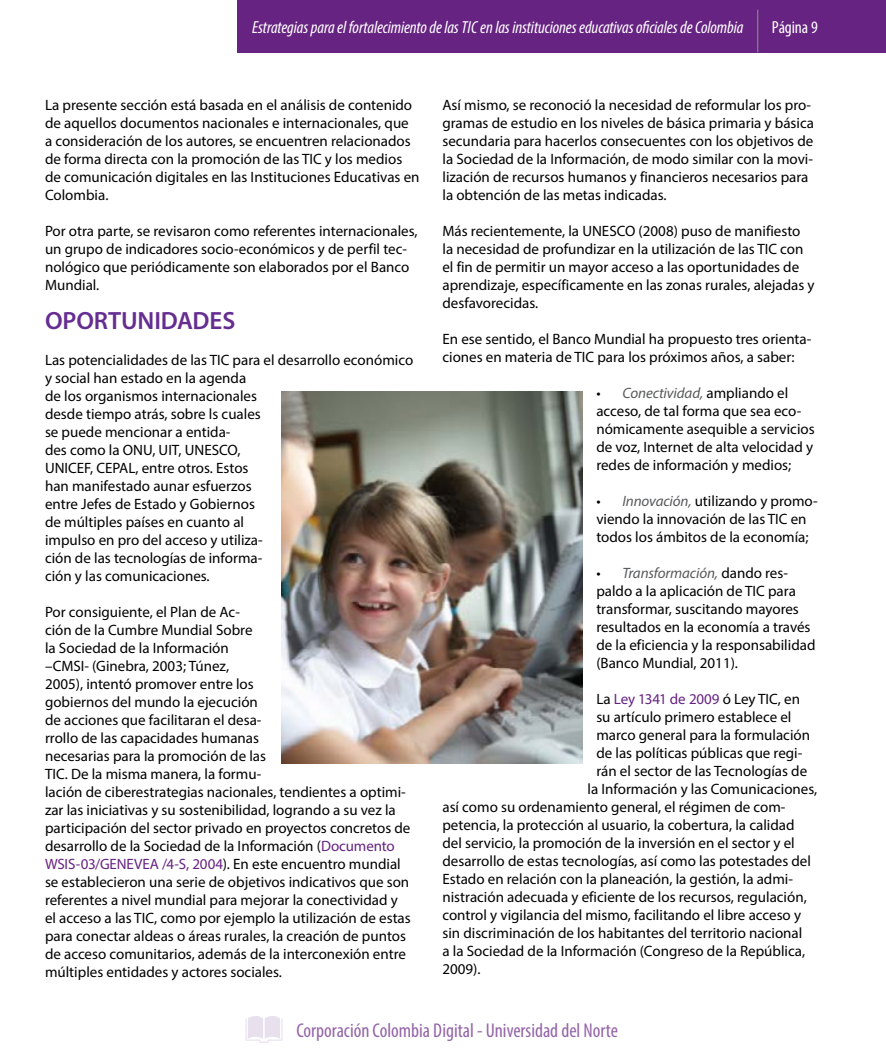
<style>
.page{position:relative;width:886px;height:1063px;background:#fff}
.page>*{position:absolute;margin:0;border:0;box-sizing:border-box;transform-origin:0 0}
.t1{font:600 25px "Myriad Pro";letter-spacing:-.005em;color:#662d91}
.t2{font:condensed 20px "Myriad Pro";color:#9465a8}
.t3{font:italic condensed 17.5px "Myriad Pro";letter-spacing:-.005em;color:#fff}
.t4{font:condensed 17.5px "Myriad Pro";letter-spacing:-.005em;color:#fff}
.t5{font:15px/18px "Myriad Pro";color:#000}
.t6{font:15px "Myriad Pro";letter-spacing:-.005em;color:#662382}
.s1{color:#662382}
.s2{font-style:italic;color:#58595b}
.s3{color:#000}
</style>
<div class="page">
<div style="left:237px;top:0;width:649px;height:52px;background:#662382"></div>
<hr style="left:757px;top:10px;width:1px;height:42px;background:#808285">
<svg style="left:245px;top:1016px;width:37px;height:27px"></svg>
<img style="left:281px;top:391px;width:301px;height:373px">
<p class="t3" style="left:252px;top:17px;width:493px">Estrategias para el fortalecimiento de las tic en las instituciones educativas oficiales de Colombia</p>
<p class="t4" style="left:772px;top:17px;width:47px">Página 9</p>
<p class="t5" style="left:45px;top:96px;width:376px">La presente sección está basada en el análisis de contenido de aquellos documentos nacionales e internacionales, que a consideración de los autores, se encuentren relacionados de forma directa con la promoción de las TIC y los medios de comunicación digitales en las Instituciones Educativas en Colombia.</p>
<p class="t5" style="left:45px;top:222px;width:374px">Por otra parte, se revisaron como referentes internacionales, un grupo de indicadores socio-económicos y de perfil tec&shy;nológico que periódicamente son elaborados por el Banco Mundial.</p>
<h1 class="t1" style="left:45px;top:305px;width:192px">OPORTUNIDADES</h1>
<p class="t5" style="left:45px;top:351px;width:370px">Las potencialidades de las TIC para el desarrollo económico y social han estado en la agenda<br>de los organismos internacionales<br>desde tiempo atrás, sobre ls cuales<br>se puede mencionar a entida-<br>des como la ONU, UIT, UNESCO,<br>UNICEF, CEPAL, entre otros. Estos<br>han manifestado aunar esfuerzos<br>entre Jefes de Estado y Gobiernos<br>de múltiples países en cuanto al<br>impulso en pro del acceso y utiliza-<br>ción de las tecnologías de informa-<br>ción y las comunicaciones.</p>
<p class="t5" style="left:45px;top:603px;width:367px">Por consiguiente, el Plan de Ac-<br>ción de la Cumbre Mundial Sobre<br>la Sociedad de la Información<br>–CMSI- (Ginebra, 2003; Túnez,<br>2005), intentó promover entre los<br>gobiernos del mundo la ejecución<br>de acciones que facilitaran el desa-<br>rrollo de las capacidades humanas<br>necesarias para la promoción de las<br>TIC. De la misma manera, la formu-<br>lación de ciberestrategias nacionales, tendientes a optimi&shy;zar las iniciativas y su sostenibilidad, logrando a su vez la participación del sector privado en proyectos concretos de desarrollo de la Sociedad de la Información (<span class="s1">Documento WSIS-03/GENEVEA /4-S, 2004</span>). En este encuentro mundial se establecieron una serie de objetivos indicativos que son referentes a nivel mundial para mejorar la conectividad y el acceso a las TIC, como por ejemplo la utilización de estas para conectar aldeas o áreas rurales, la creación de puntos de acceso comunitarios, además de la interconexión entre múltiples entidades y actores sociales.</p>
<p class="t5" style="left:442px;top:96px;width:373px">Así mismo, se reconoció la necesidad de reformular los pro&shy;gramas de estudio en los niveles de básica primaria y básica secundaria para hacerlos consecuentes con los objetivos de la Sociedad de la Información, de modo similar con la movi&shy;lización de recursos humanos y financieros necesarios para la obtención de las metas indicadas.</p>
<p class="t5" style="left:442px;top:222px;width:374px">Más recientemente, la UNESCO (2008) puso de manifiesto la necesidad de profundizar en la utilización de las TIC con el fin de permitir un mayor acceso a las oportunidades de aprendizaje, específicamente en las zonas rurales, alejadas y desfavorecidas.</p>
<p class="t5" style="left:442px;top:330px;width:370px">En ese sentido, el Banco Mundial ha propuesto tres orienta&shy;ciones en materia de TIC para los próximos años, a saber:</p>
<p class="t5" style="left:596px;top:384px;width:220px">• <span class="s2">Conectividad,</span> ampliando el acceso, de tal forma que sea eco&shy;nómicamente asequible a servicios de voz, Internet de alta velocidad y redes de información y medios;</p>
<p class="t5" style="left:596px;top:492px;width:223px">• <span class="s2">Innovación,</span> utilizando y promo&shy;viendo la innovación de las TIC en todos los ámbitos de la economía;</p>
<p class="t5" style="left:596px;top:564px;width:221px">• <span class="s2">Transformación,</span> dando res&shy;paldo a la aplicación de TIC para transformar, suscitando mayores resultados en la economía a través de la eficiencia y la responsabilidad (Banco Mundial, 2011).</p>
<p class="t6" style="left:596px;top:690px;width:205px"><span class="s3">La</span> Ley 1341 de 2009 <span class="s3">ó Ley TIC, en</span></p>
<p class="t5" style="left:596px;top:708px;width:197px">su artículo primero establece el</p>
<p class="t5" style="left:596px;top:726px;width:215px">marco general para la formulación</p>
<p class="t5" style="left:596px;top:744px;width:207px">de las políticas públicas que regi-</p>
<p class="t5" style="left:596px;top:762px;width:212px">rán el sector de las Tecnologías de</p>
<p class="t5" style="left:587px;top:780px;width:231px">la Información y las Comunicaciones,</p>
<p class="t5" style="left:442px;top:798px;width:345px">así como su ordenamiento general, el régimen de com-</p>
<p class="t5" style="left:442px;top:816px;width:354px">petencia, la protección al usuario, la cobertura, la calidad</p>
<p class="t5" style="left:442px;top:834px;width:354px">del servicio, la promoción de la inversión en el sector y el</p>
<p class="t5" style="left:442px;top:852px;width:370px">desarrollo de estas tecnologías, así como las potestades del</p>
<p class="t5" style="left:442px;top:870px;width:352px">Estado en relación con la planeación, la gestión, la admi-</p>
<p class="t5" style="left:442px;top:888px;width:366px">nistración adecuada y eficiente de los recursos, regulación,</p>
<p class="t5" style="left:442px;top:906px;width:360px">control y vigilancia del mismo, facilitando el libre acceso y</p>
<p class="t5" style="left:442px;top:924px;width:361px">sin discriminación de los habitantes del territorio nacional</p>
<p class="t5" style="left:442px;top:942px;width:364px">a la Sociedad de la Información (Congreso de la República,</p>
<p class="t5" style="left:442px;top:960px;width:40px">2009).</p>
<h2 class="t2" style="left:296px;top:1018px;width:323px">Corporación Colombia Digital - Universidad del Norte</h2>
</div>
